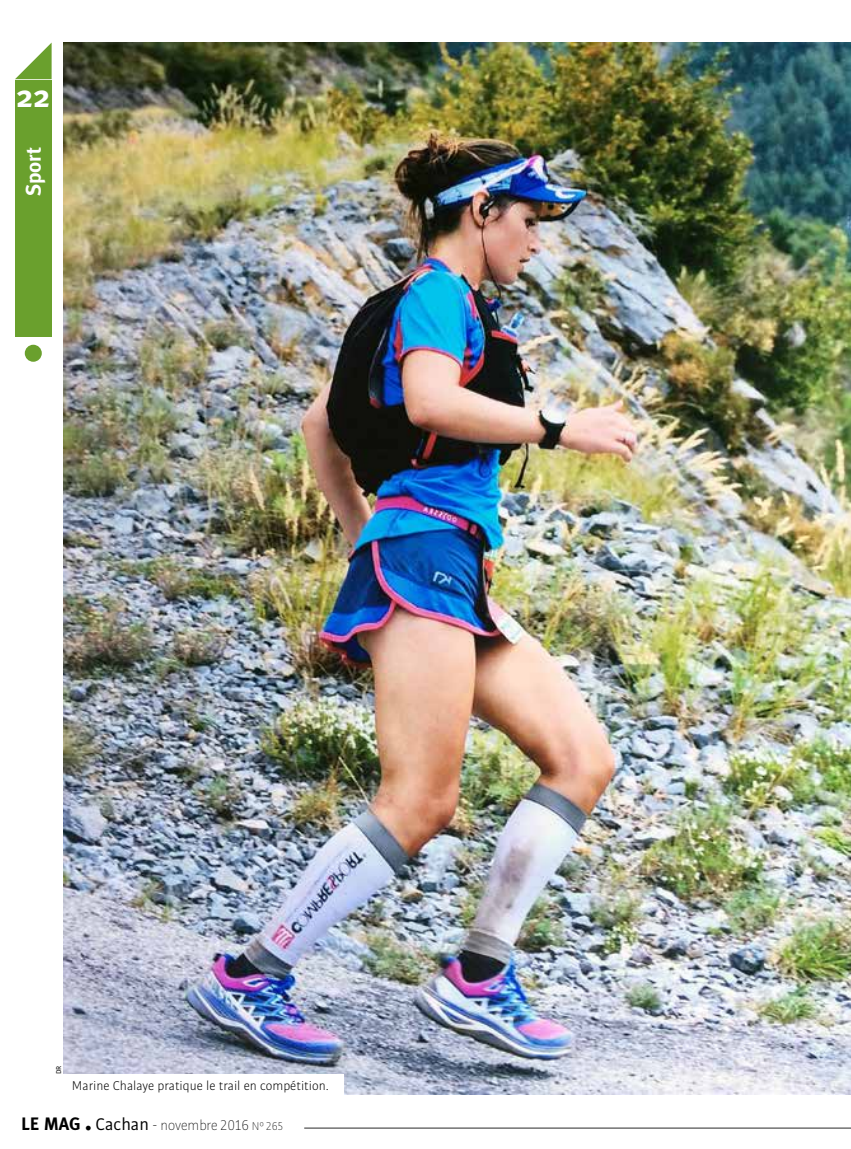
<style>
.page{position:relative;width:851px;height:1149px;background:#fff}
.page>*{position:absolute;margin:0;border:0;box-sizing:border-box;transform-origin:0 0}
.t1{font:700 31.5px "Meta Plus";color:#fff}
.t2{font:700 21px "Meta Plus";color:#fff}
.t3{font:100 15px "Bulo";color:#000}
.t4{font:300 13.5px "Bulo";color:#000}
.t5{font:7.5px "Bulo";color:#000}
.s1{font-family:"Meta Plus Bold Caps";font-weight:400;font-size:18px}
.s2{font-family:"Meta Plus Bold Caps";font-weight:400;font-size:27px}
.s3{font-weight:400;font-size:18px}
.s4{font-size:18px}
.s5{font-size:12px}
</style>
<div class="page">
<svg style="left:15px;top:43px;width:37px;height:36px"></svg>
<div style="left:15px;top:81px;width:37px;height:256px;background:#6aa02d"></div>
<div style="left:25px;top:344px;width:17px;height:17px;background:#6aa02d;border-radius:50%"></div>
<hr style="left:304px;top:1127px;width:546px;height:1px;background:#000">
<img style="left:64px;top:43px;width:786px;height:1051px">
<div style="left:63px;top:1073px;width:281px;height:22px;background:#fff"></div>
<h1 class="t1" style="left:16px;top:78px;width:36px">22</h1>
<h2 class="t2" style="left:21px;top:196px;width:51px;rotate:-90deg">Sport</h2>
<p class="t5" style="left:54px;top:1073px;width:10px;rotate:-90deg">DR</p>
<p class="t4" style="left:72px;top:1077px;width:258px">Marine Chalaye pratique le trail en compétition.</p>
<p class="t3" style="left:21px;top:1115px;width:263px"><span class="s1">LE MAG</span> <span class="s2">.</span> <span class="s3">Cachan</span> <span class="s4">-</span> novembre 2016 <span class="s5">N° 265</span></p>
</div>
